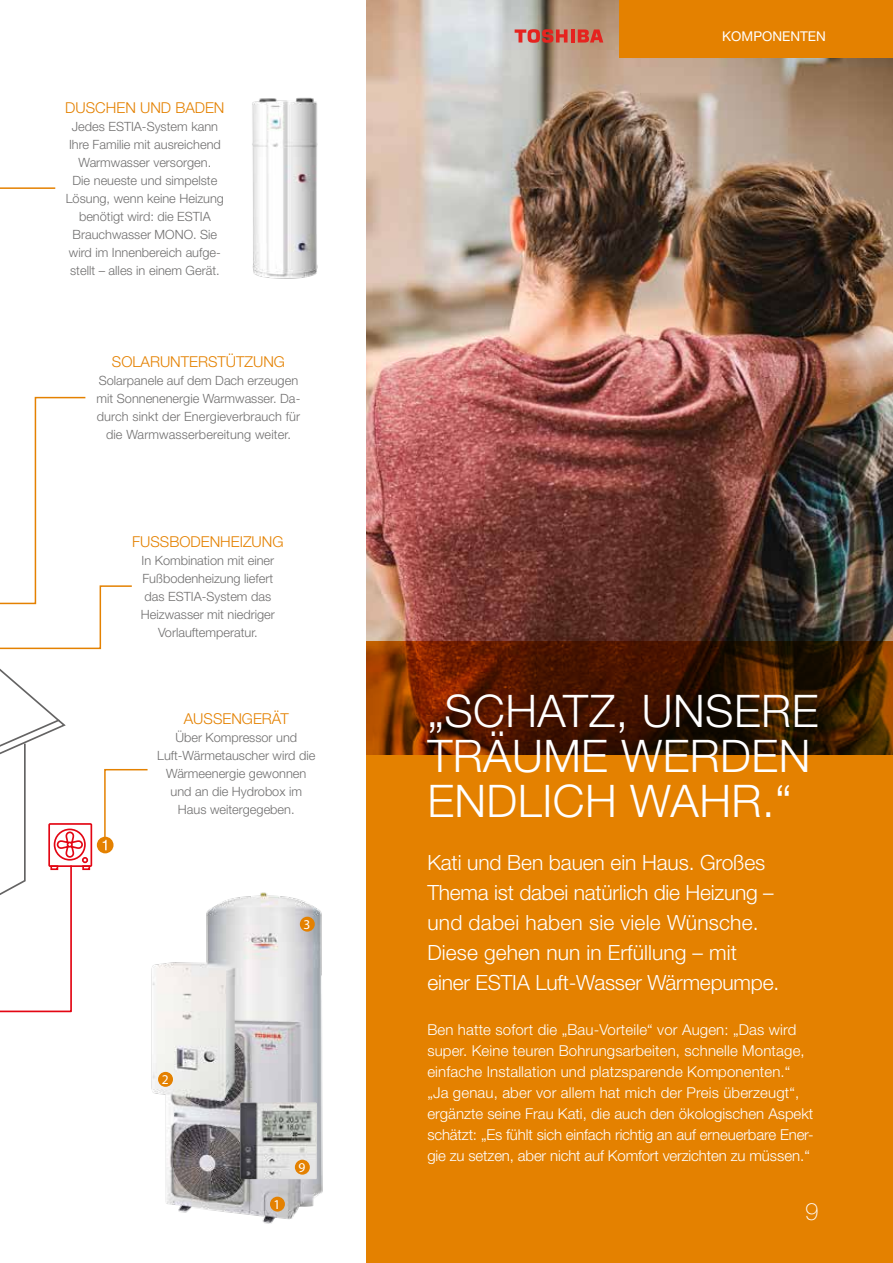
<style>
.page{position:relative;width:893px;height:1263px;background:#fff}
.page>*{position:absolute;margin:0;border:0;box-sizing:border-box;transform-origin:0 0}
.t1{font:300 45px/45px "Helvetica Neue LT Pro";letter-spacing:.01em;color:#fff}
.t2{font:100 24px "Helvetica Neue LT Pro";color:#fff}
.t3{font:300 21px/30px "Helvetica Neue LT Pro";letter-spacing:-.005em;color:#fff}
.t4{font:300 15px/21px "Helvetica Neue LT Pro";letter-spacing:.01em;color:#fff}
.t5{font:300 15px "Helvetica Neue LT Pro";color:#e48100}
.t6{font:13.5px "Helvetica Neue LT Pro";color:#fff}
.t7{font:13.5px "Myriad Pro";color:#fff}
.t8{font:300 12.75px/18px "Helvetica Neue LT Pro";color:#706f6f;text-align:center}
</style>
<div class="page">
<img style="left:366px;top:0;width:527px;height:641px">
<svg style="left:366px;top:641px;width:527px;height:622px;background:#c86e00"></svg>
<img style="left:252px;top:79px;width:121px;height:218px">
<img style="left:151px;top:892px;width:172px;height:332px">
<img style="left:240px;top:1102px;width:77px;height:77px">
<div style="left:300px;top:917px;width:15px;height:15px;background:#e48100;border-radius:50%"></div>
<div style="left:158px;top:1072px;width:15px;height:15px;background:#e48100;border-radius:50%"></div>
<div style="left:295px;top:1160px;width:15px;height:14px;background:#e48100;border-radius:50%"></div>
<div style="left:270px;top:1197px;width:15px;height:14px;background:#e48100;border-radius:50%"></div>
<svg style="left:0;top:187px;width:148px;height:826px"></svg>
<div style="left:619px;top:0;width:274px;height:58px;background:#e48100"></div>
<hr style="left:571px;top:29px;width:3px;height:14px;background:#e5231f">
<svg style="left:578px;top:29px;width:25px;height:14px"></svg>
<svg style="left:515px;top:29px;width:52px;height:14px"></svg>
<p class="t5" style="left:65px;top:98px;width:161px">DUSCHEN UND BADEN</p>
<p class="t8" style="left:66px;top:117px;width:160px">Jedes ESTIA-System kann<br>Ihre Familie mit ausreichend<br>Warmwasser versorgen.<br>Die neueste und simpelste<br>Lösung, wenn keine Heizung benötigt wird: die ESTIA<br>Brauchwasser MONO. Sie wird im Innenbereich aufge&shy;stellt – alles in einem Gerät.</p>
<p class="t5" style="left:112px;top:353px;width:175px">SOLARUNTERSTÜTZUNG</p>
<p class="t8" style="left:97px;top:371px;width:205px">Solarpanele auf dem Dach erzeugen mit Sonnenenergie Warmwasser. Da&shy;durch sinkt der Energieverbrauch für die Warmwasserbereitung weiter.</p>
<p class="t5" style="left:132px;top:532px;width:153px">FUSSBODENHEIZUNG</p>
<p class="t8" style="left:141px;top:551px;width:135px">In Kombination mit einer<br>Fußbodenheizung liefert das ESTIA-System das<br>Heizwasser mit niedriger<br>Vorlauftemperatur.</p>
<p class="t5" style="left:184px;top:709px;width:106px">AUSSENGERÄT</p>
<p class="t8" style="left:157px;top:728px;width:160px">Über Kompressor und<br>Luft-Wärmetauscher wird die<br>Wärmeenergie gewonnen und an die Hydrobox im<br>Haus weitergegeben.</p>
<p class="t7" style="left:162px;top:1071px;width:8px">2</p>
<p class="t7" style="left:303px;top:916px;width:8px">3</p>
<p class="t7" style="left:298px;top:1159px;width:8px">9</p>
<p class="t6" style="left:722px;top:28px;width:105px">KOMPONENTEN</p>
<h1 class="t1" style="left:427px;top:687px;width:392px">„SCHATZ, UNSERE<br>TRÄUME WERDEN<br>ENDLICH WAHR.“</h1>
<h3 class="t3" style="left:427px;top:847px;width:353px">Kati und Ben bauen ein Haus. Großes Thema ist dabei natürlich die Heizung – und dabei haben sie viele Wünsche.<br>Diese gehen nun in Erfüllung – mit einer ESTIA Luft-Wasser Wärmepumpe.</h3>
<p class="t4" style="left:427px;top:1019px;width:388px">Ben hatte sofort die „Bau-Vorteile“ vor Augen: „Das wird super. Keine teuren Bohrungsarbeiten, schnelle Montage, einfache Installation und platzsparende Komponenten.“ „Ja genau, aber vor allem hat mich der Preis überzeugt“, ergänzte seine Frau Kati, die auch den ökologischen Aspekt schätzt: „Es fühlt sich einfach richtig an auf erneuerbare Ener&shy;gie zu setzen, aber nicht auf Komfort verzichten zu müssen.“</p>
<p class="t7" style="left:274px;top:1196px;width:8px">1</p>
<h2 class="t2" style="left:805px;top:1197px;width:15px">9</h2>
</div>
